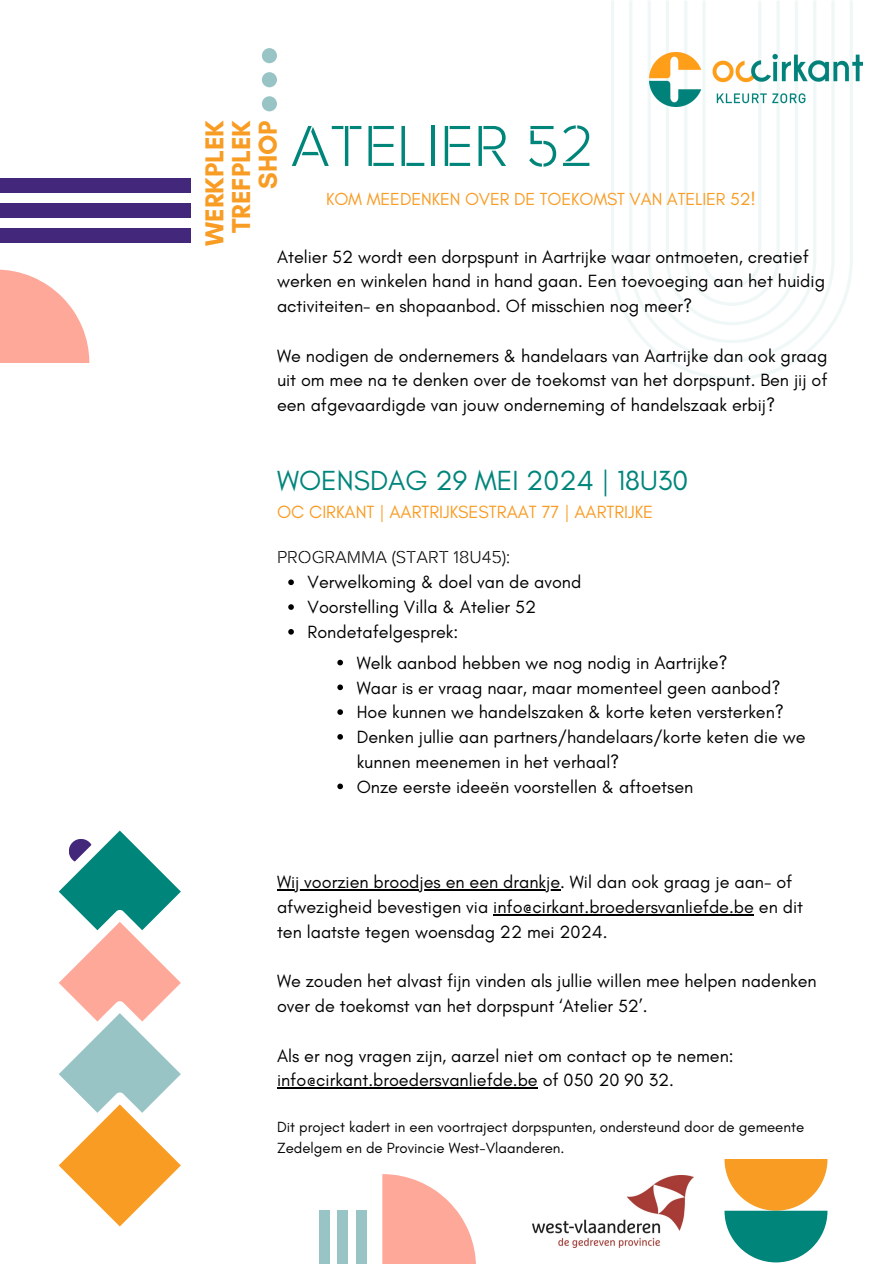
<style>
.page{position:relative;width:894px;height:1264px;background:#fff}
.page>*{position:absolute;margin:0;border:0;box-sizing:border-box;transform-origin:0 0}
.t1{font:60px "Rafale BG";color:#00857b}
.t2{font:28.2px "Glacial Indifference";color:#00857b}
.t3{font:700 26.4px/26.7px "Glacial Indifference";color:#f89c24;text-align:center}
.t4{font:18px/24.8px "Glacial Indifference";color:#000}
.t5{font:18px "Glacial Indifference";color:#f89c24}
.t6{font:18px "Rafale BG";color:#000}
.t7{font:17.7px "Glacial Indifference";letter-spacing:-.005em;color:#f89c24}
.t8{font:15px/20.2px "Glacial Indifference";color:#000}
</style>
<div class="page">
<svg style="left:724px;top:1159px;width:103px;height:103px"></svg>
<svg style="left:611px;top:0;width:241px;height:380px"></svg>
<div style="left:262px;top:96px;width:15px;height:15px;background:#98c4c5;border-radius:50%"></div>
<div style="left:262px;top:72px;width:15px;height:15px;background:#98c4c5;border-radius:50%"></div>
<div style="left:262px;top:48px;width:15px;height:15px;background:#98c4c5;border-radius:50%"></div>
<div style="left:355px;top:1210px;width:11px;height:53px;background:#98c4c5"></div>
<div style="left:337px;top:1210px;width:11px;height:53px;background:#98c4c5"></div>
<div style="left:319px;top:1210px;width:11px;height:53px;background:#98c4c5"></div>
<div style="left:0;top:228px;width:190px;height:15px;background:#43277b"></div>
<div style="left:0;top:203px;width:190px;height:15px;background:#43277b"></div>
<div style="left:0;top:178px;width:190px;height:15px;background:#43277b"></div>
<svg style="left:382px;top:1174px;width:93px;height:89px"></svg>
<svg style="left:0;top:269px;width:89px;height:94px"></svg>
<svg style="left:58px;top:830px;width:123px;height:397px"></svg>
<img style="left:649px;top:52px;width:213px;height:54px">
<svg style="left:288px;top:579px;width:6px;height:6px"></svg>
<svg style="left:288px;top:604px;width:6px;height:6px"></svg>
<svg style="left:288px;top:629px;width:6px;height:5px"></svg>
<svg style="left:337px;top:659px;width:6px;height:6px"></svg>
<svg style="left:337px;top:684px;width:6px;height:6px"></svg>
<svg style="left:337px;top:709px;width:6px;height:6px"></svg>
<svg style="left:337px;top:734px;width:6px;height:5px"></svg>
<svg style="left:337px;top:783px;width:6px;height:6px"></svg>
<hr style="left:277px;top:889px;width:283px;height:1px;background:#000">
<hr style="left:493px;top:914px;width:260px;height:1px;background:#000">
<hr style="left:277px;top:1087px;width:260px;height:1px;background:#000">
<img style="left:532px;top:1175px;width:161px;height:71px">
<p class="t3" style="left:201px;top:246px;width:127px;rotate:-90deg">WERKPLEK<br>TREFPLEK</p>
<p class="t3" style="left:254px;top:189px;width:70px;rotate:-90deg">SHOP</p>
<h1 class="t4" style="left:277px;top:244px;width:549px">Atelier 52 wordt een dorpspunt in Aartrijke waar ontmoeten, creatief werken en winkelen hand in hand gaan. Een toevoeging aan het huidig activiteiten- en shopaanbod. Of misschien nog meer?</h1>
<h2 class="t4" style="left:277px;top:343px;width:552px;text-align:justify">We nodigen de ondernemers &amp; handelaars van Aartrijke dan ook graag uit om mee na te denken over de toekomst van het dorpspunt. Ben jij of een afgevaardigde van jouw onderneming of handelszaak erbij?</h2>
<p class="t1" style="left:291px;top:118px;width:305px">ATELIER 52</p>
<h4 class="t7" style="left:326px;top:188px;width:431px">KOM MEEDENKEN OVER DE TOEKOMST VAN ATELIER 52!</h4>
<p class="t2" style="left:277px;top:463px;width:412px">WOENSDAG 29 MEI 2024 | 18U30</p>
<p class="t5" style="left:277px;top:500px;width:377px">OC CIRKANT | AARTRIJKSESTRAAT 77 | AARTRIJKE</p>
<p class="t6" style="left:277px;top:548px;width:234px">PROGRAMMA (START 18U45):</p>
<p class="t4" style="left:307px;top:570px;width:275px">Verwelkoming &amp; doel van de avond<br>Voorstelling Villa &amp; Atelier 52<br>Rondetafelgesprek:</p>
<h5 class="t4" style="left:356px;top:650px;width:372px">Welk aanbod hebben we nog nodig in Aartrijke?</h5>
<h5 class="t4" style="left:356px;top:675px;width:425px">Waar is er vraag naar, maar momenteel geen aanbod?</h5>
<h3 class="t4" style="left:356px;top:699px;width:429px">Hoe kunnen we handelszaken &amp; korte keten versterken?</h3>
<p class="t4" style="left:356px;top:724px;width:450px">Denken jullie aan partners/handelaars/korte keten die we kunnen meenemen in het verhaal?</p>
<p class="t4" style="left:356px;top:774px;width:338px">Onze eerste ideeën voorstellen &amp; aftoetsen</p>
<p class="t4" style="left:277px;top:869px;width:527px">Wij voorzien broodjes en een drankje. Wil dan ook graag je aan- of afwezigheid bevestigen via info@cirkant.broedersvanliefde.be en dit ten laatste tegen woensdag 22 mei 2024.</p>
<p class="t4" style="left:277px;top:968px;width:541px">We zouden het alvast fijn vinden als jullie willen mee helpen nadenken over de toekomst van het dorpspunt ‘Atelier 52’.</p>
<p class="t4" style="left:277px;top:1042px;width:458px">Als er nog vragen zijn, aarzel niet om contact op te nemen: info@cirkant.broedersvanliefde.be of 050 20 90 32.</p>
<p class="t8" style="left:277px;top:1117px;width:528px">Dit project kadert in een voortraject dorpspunten, ondersteund door de gemeente<br>Zedelgem en de Provincie West-Vlaanderen.</p>
</div>
